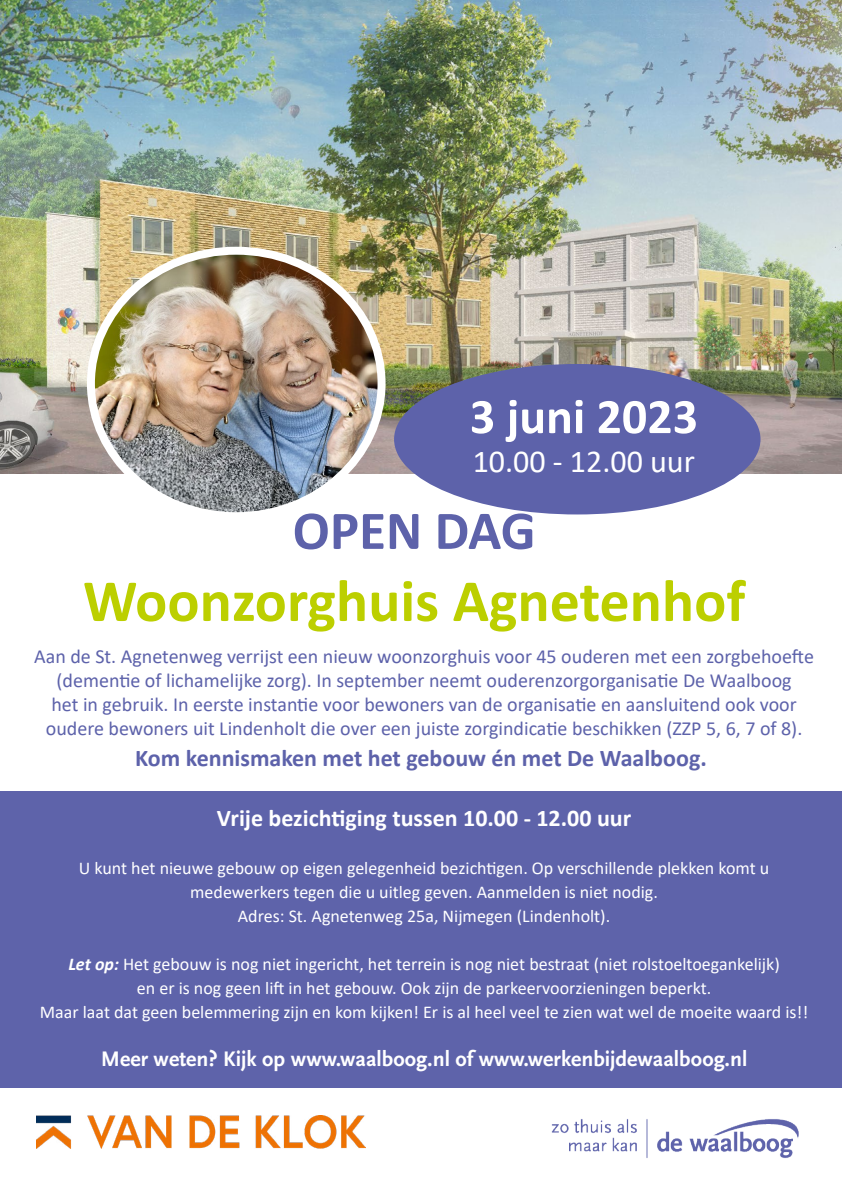
<style>
.page{position:relative;width:842px;height:1191px;background:#fff}
.page>*{position:absolute;margin:0;border:0;box-sizing:border-box;transform-origin:0 0}
.t1{font:700 60px "Calibri";color:#bccf00}
.t2{font:700 55px "Calibri";color:#5d62aa}
.t3{font:700 50px "Calibri";color:#fff}
.t4{font:32px "Calibri";color:#fff}
.t5{font:700 24px "Calibri";color:#5d62aa}
.t6{font:700 24px "Calibri";color:#fff}
.t7{font:700 22px "Scala Sans Pro";color:#fff}
.t8{font:20px/24px "Calibri";color:#5d62aa;text-align:center}
.t9{font:18px/24px "Calibri";color:#fff;text-align:center}
.s1{font-weight:700;font-style:italic}
</style>
<div class="page">
<img style="left:0;top:0;width:842px;height:474px">
<div style="left:0;top:791px;width:842px;height:296px;background:#5e63aa"></div>
<img style="left:91px;top:251px;width:291px;height:260px">
<div style="left:87px;top:247px;width:299px;height:273px;border:8px solid #fff;border-radius:50%"></div>
<div style="left:394px;top:364px;width:366px;height:150px;background:#5d62aa;border-radius:50%"></div>
<img style="left:36px;top:1115px;width:330px;height:33px">
<img style="left:551px;top:1119px;width:248px;height:39px">
<h3 class="t3" style="left:470px;top:381px;width:230px">3 juni 2023</h3>
<h3 class="t4" style="left:473px;top:438px;width:224px">10.00 - 12.00 uur</h3>
<h2 class="t2" style="left:293px;top:492px;width:245px">OPEN DAG</h2>
<h1 class="t1" style="left:83px;top:558px;width:664px">Woonzorghuis Agnetenhof</h1>
<p class="t8" style="left:34px;top:644px;width:781px">Aan de St. Agnetenweg verrijst een nieuw woonzorghuis voor 45 ouderen met een zorgbehoefte (dementie of lichamelijke zorg). In september neemt ouderenzorgorganisatie De Waalboog<br>het in gebruik. In eerste instantie voor bewoners van de organisatie en aansluitend ook voor oudere bewoners uit Lindenholt die over een juiste zorgindicatie beschikken (ZZP 5, 6, 7 of 8).</p>
<h3 class="t5" style="left:135px;top:741px;width:573px">Kom kennismaken met het gebouw én met De Waalboog.</h3>
<h3 class="t6" style="left:217px;top:801px;width:416px">Vrije bezichtiging tussen 10.00 - 12.00 uur</h3>
<p class="t9" style="left:79px;top:855px;width:692px">U kunt het nieuwe gebouw op eigen gelegenheid bezichtigen. Op verschillende plekken komt u medewerkers tegen die u uitleg geven. Aanmelden is niet nodig.<br>Adres: St. Agnetenweg 25a, Nijmegen (Lindenholt).</p>
<p class="t9" style="left:40px;top:951px;width:770px"><span class="s1">Let op:</span> Het gebouw is nog niet ingericht, het terrein is nog niet bestraat (niet rolstoeltoegankelijk)<br>en er is nog geen lift in het gebouw. Ook zijn de parkeervoorzieningen beperkt.<br>Maar laat dat geen belemmering zijn en kom kijken! Er is al heel veel te zien wat wel de moeite waard is!!</p>
<p class="t7" style="left:101px;top:1046px;width:648px">Meer weten? Kijk op www.waalboog.nl of www.werkenbijdewaalboog.nl</p>
</div>
